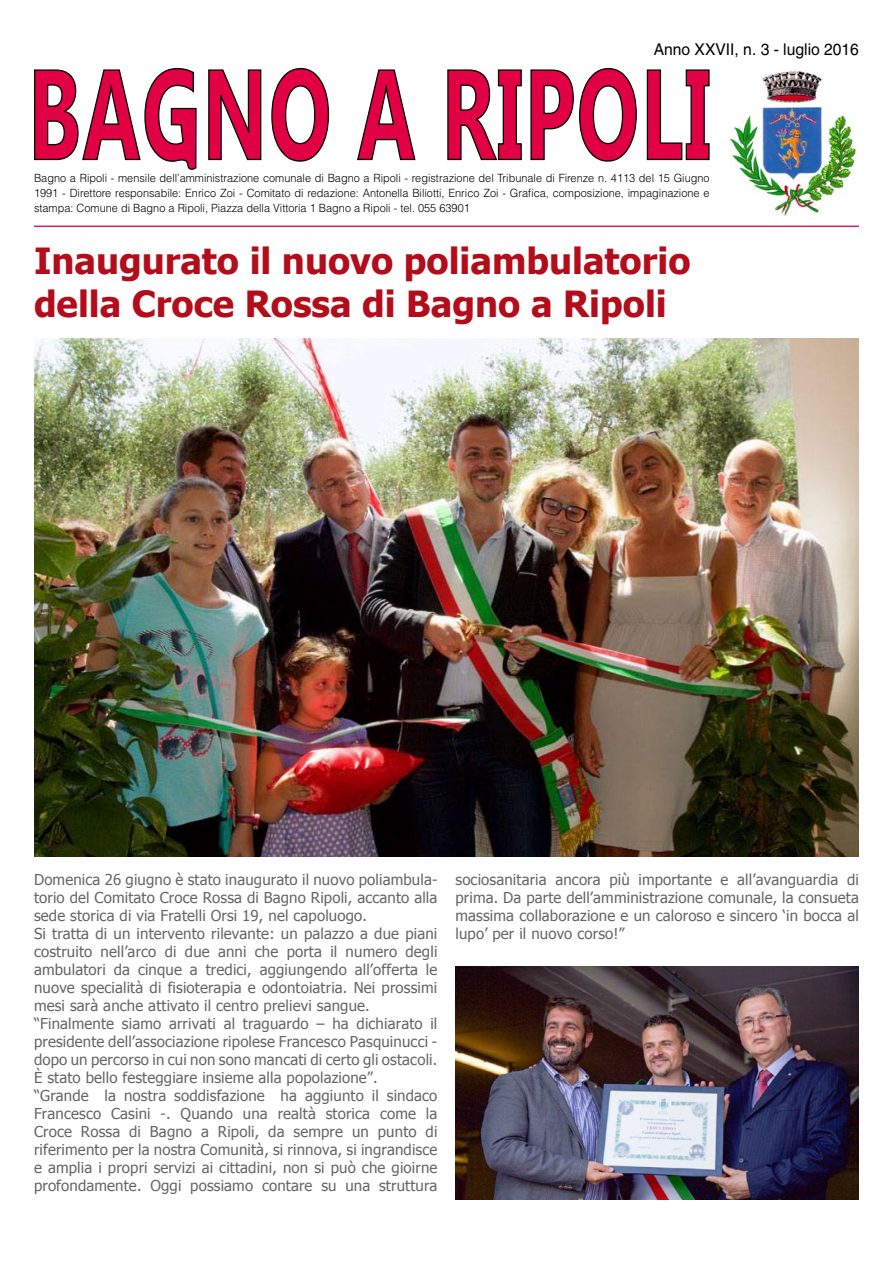
<style>
.page{position:relative;width:893px;height:1263px;background:#fff}
.page>*{position:absolute;margin:0;border:0;box-sizing:border-box;transform-origin:0 0}
.t1{font:700 36px/43.2px "Tahoma";color:#b30d1b}
.t2{font:16.2px "Helvetica LT Std";color:#000}
.t3{font:15px/18px "Tahoma";letter-spacing:.01em;color:#666}
.t4{font:300 11.4px/14.5px "Helvetica LT Std";color:#000;text-align:justify}
</style>
<div class="page">
<hr style="left:34px;top:226px;width:825px;height:1px;background:#e20044">
<svg style="left:34px;top:68px;width:676px;height:102px"></svg>
<img style="left:34px;top:338px;width:825px;height:518px">
<img style="left:455px;top:966px;width:404px;height:233px">
<img style="left:729px;top:71px;width:127px;height:145px">
<p class="t2" style="left:654px;top:40px;width:207px">Anno XXVII, n. 3 - luglio 2016</p>
<p class="t4" style="left:34px;top:171px;width:677px">Bagno a Ripoli - mensile dell’amministrazione comunale di Bagno a Ripoli - registrazione del Tribunale di Firenze n. 4113 del 15 Giugno 1991 - Direttore responsabile: Enrico Zoi - Comitato di redazione: Antonella Biliotti, Enrico Zoi - Grafica, composizione, impaginazione e stampa: Comune di Bagno a Ripoli, Piazza della Vittoria 1 Bagno a Ripoli - tel. 055 63901</p>
<h1 class="t1" style="left:34px;top:237px;width:658px">Inaugurato il nuovo poliambulatorio della Croce Rossa di Bagno a Ripoli</h1>
<p class="t3" style="left:34px;top:870px;width:405px">Domenica 26 giugno è stato inaugurato il nuovo poliambula&shy;torio del Comitato Croce Rossa di Bagno Ripoli, accanto alla sede storica di via Fratelli Orsi 19, nel capoluogo.<br>Si tratta di un intervento rilevante: un palazzo a due piani costruito nell’arco di due anni che porta il numero degli ambulatori da cinque a tredici, aggiungendo all’offerta le nuove specialità di fisioterapia e odontoiatria. Nei prossimi mesi sarà anche attivato il centro prelievi sangue. “Finalmente siamo arrivati al traguardo – ha dichiarato il presidente dell’associazione ripolese Francesco Pasquinucci - dopo un percorso in cui non sono mancati di certo gli ostacoli.<br>È stato bello festeggiare insieme alla popolazione”.<br>“Grande la nostra soddisfazione ha aggiunto il sindaco Francesco Casini -. Quando una realtà storica come la Croce Rossa di Bagno a Ripoli, da sempre un punto di riferimento per la nostra Comunità, si rinnova, si ingrandisce e amplia i propri servizi ai cittadini, non si può che gioirne profondamente. Oggi possiamo contare su una struttura</p>
<p class="t3" style="left:455px;top:870px;width:405px;text-align:justify">sociosanitaria ancora più importante e all’avanguardia di prima. Da parte dell’amministrazione comunale, la consueta massima collaborazione e un caloroso e sincero ‘in bocca al lupo’ per il nuovo corso!”</p>
</div>
